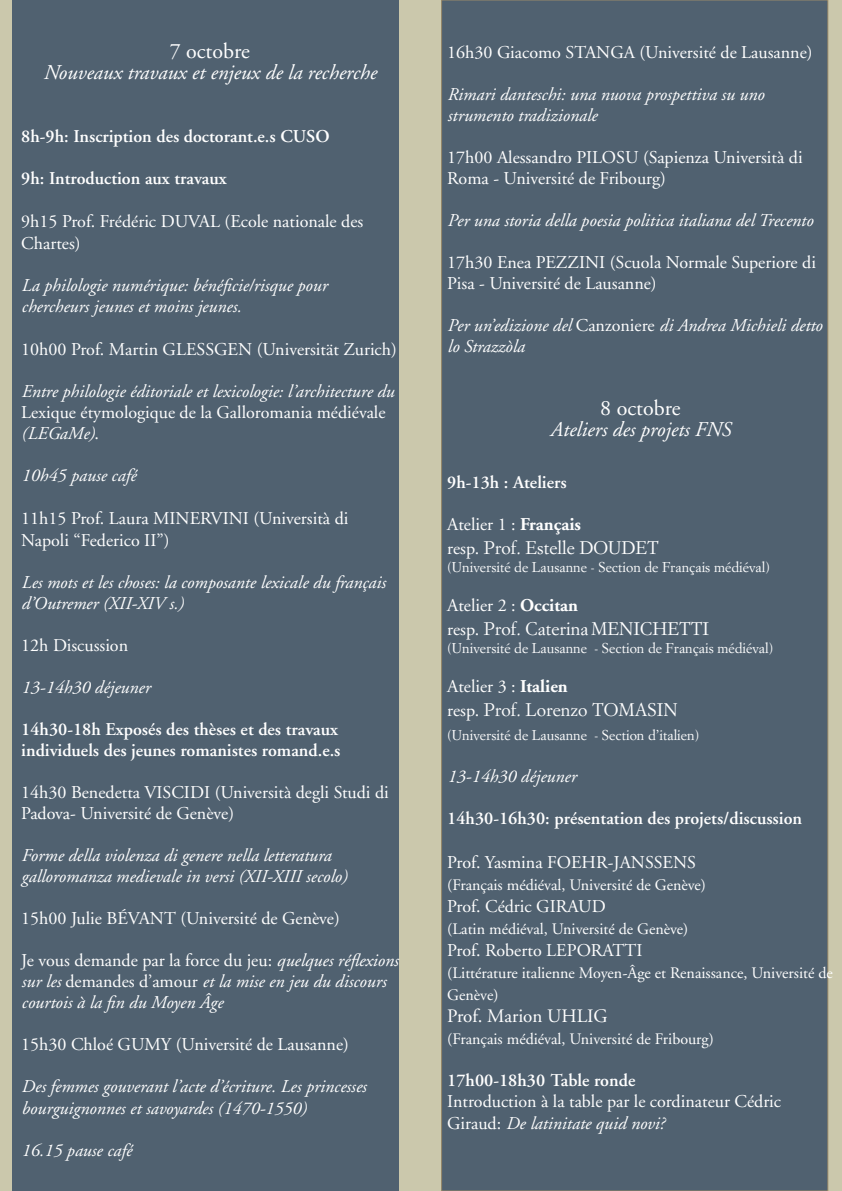
<style>
.page{position:relative;width:842px;height:1191px;background:#cbc8ac}
.page>*{position:absolute;margin:0;border:0;box-sizing:border-box;transform-origin:0 0}
._8_10_Biografia_HN{font:22px "Adobe Garamond";color:#fff}
._8_10_Biografia_HN-2{font:italic 21px "Adobe Garamond";color:#fff}
._8_10_Biografia_HN-3{font:19px "Adobe Garamond";color:#fff}
._8_10_Biografia_HN-4{font:18px/21px "Adobe Garamond";color:#fff}
._8_10_Biografia_HN-5{font:italic 18px/21px "Adobe Garamond";color:#fff}
._8_10_Biografia_HN-6{font:600 18px/21px "Adobe Garamond";color:#fff}
._8_10_Biografia_HN-7{font:18px "Simoncini Garamond";color:#fff}
._8_10_Biografia_HN-8{font:16px/22px "Adobe Garamond";color:#fff}
._8_10_Biografia_HN-9{font:14px "Simoncini Garamond";color:#fff}
.s1{font-style:italic}
.s2{font-style:normal}
.s3{font-weight:700}
.s4{font-family:"Adobe Garamond"}
</style>
<div class="page">
<div style="left:13px;top:0;width:386px;height:1191px;background:#506170"></div>
<div style="left:442px;top:0;width:386px;height:1191px;background:#506170"></div>
<p class="_8_10_Biografia_HN" style="left:170px;top:39px;width:82px">7 octobre</p>
<p class="_8_10_Biografia_HN-2" style="left:43px;top:61px;width:335px">Nouveaux travaux et enjeux de la recherche</p>
<p class="_8_10_Biografia_HN-6" style="left:21px;top:126px;width:310px">8h-9h: Inscription des doctorant.e.s CUSO</p>
<p class="_8_10_Biografia_HN-6" style="left:21px;top:168px;width:207px">9h: Introduction aux travaux</p>
<p class="_8_10_Biografia_HN-4" style="left:21px;top:211px;width:344px;line-height:22px">9h15 Prof. Frédéric DUVAL (Ecole nationale des<br>Chartes)</p>
<p class="_8_10_Biografia_HN-5" style="left:21px;top:275px;width:308px">La philologie numérique: bénéficie/risque pour chercheurs jeunes et moins jeunes.</p>
<p class="_8_10_Biografia_HN-4" style="left:21px;top:339px;width:377px">10h00 Prof. Martin GLESSGEN (Universität Zurich)</p>
<p class="_8_10_Biografia_HN-5" style="left:21px;top:381px;width:374px">Entre philologie éditoriale et lexicologie: l’architecture du</p>
<p class="_8_10_Biografia_HN-4" style="left:21px;top:402px;width:366px">Lexique étymologique de la Galloromania médiévale <span class="s1">(LEGaMe)</span>.</p>
<p class="_8_10_Biografia_HN-5" style="left:21px;top:465px;width:116px">10h45 pause café</p>
<p class="_8_10_Biografia_HN-4" style="left:21px;top:508px;width:329px;line-height:22px">11h15 Prof. Laura MINERVINI (Università di<br>Napoli “Federico II”)</p>
<p class="_8_10_Biografia_HN-5" style="left:21px;top:572px;width:366px">Les mots et les choses: la composante lexicale du français d’Outremer (XII-XIV s.)</p>
<p class="_8_10_Biografia_HN-4" style="left:21px;top:635px;width:108px">12h Discussion</p>
<p class="_8_10_Biografia_HN-5" style="left:21px;top:677px;width:130px">13-14h30 déjeuner</p>
<p class="_8_10_Biografia_HN-6" style="left:21px;top:719px;width:321px">14h30-18h Exposés des thèses et des travaux individuels des jeunes romanistes romand.e.s</p>
<p class="_8_10_Biografia_HN-4" style="left:21px;top:782px;width:369px">14h30 Benedetta VISCIDI (Università degli Studi di<br>Padova- Université de Genève)</p>
<p class="_8_10_Biografia_HN-5" style="left:21px;top:845px;width:328px">Forme della violenza di genere nella letteratura galloromanza medievale in versi (XII-XIII secolo)</p>
<p class="_8_10_Biografia_HN-4" style="left:21px;top:908px;width:320px">15h00 Julie BÉVANT (Université de Genève)</p>
<p class="_8_10_Biografia_HN-5" style="left:21px;top:950px;width:379px"><span class="s2">Je vous demande par la force du jeu:</span> quelques réflexions sur les <span class="s2">demandes d’amour</span> et la mise en jeu du discours courtois à la fin du Moyen Âge</p>
<p class="_8_10_Biografia_HN-4" style="left:21px;top:1034px;width:329px">15h30 Chloé GUMY (Université de Lausanne)</p>
<p class="_8_10_Biografia_HN-5" style="left:21px;top:1076px;width:346px">Des femmes gouverant l’acte d’écriture. Les princesses bourguignonnes et savoyardes (1470-1550)</p>
<p class="_8_10_Biografia_HN-5" style="left:21px;top:1139px;width:112px">16.15 pause café</p>
<p class="_8_10_Biografia_HN-4" style="left:447px;top:42px;width:367px">16h30 Giacomo STANGA (Université de Lausanne)</p>
<p class="_8_10_Biografia_HN-5" style="left:447px;top:84px;width:318px">Rimari danteschi: una nuova prospettiva su uno strumento tradizionale</p>
<p class="_8_10_Biografia_HN-4" style="left:447px;top:147px;width:357px">17h00 Alessandro PILOSU (Sapienza Università di<br>Roma - Université de Fribourg)</p>
<p class="_8_10_Biografia_HN-5" style="left:447px;top:210px;width:367px">Per una storia della poesia politica italiana del Trecento</p>
<p class="_8_10_Biografia_HN-4" style="left:447px;top:252px;width:370px">17h30 Enea PEZZINI (Scuola Normale Superiore di<br>Pisa - Université de Lausanne)</p>
<p class="_8_10_Biografia_HN-5" style="left:447px;top:315px;width:376px">Per un’edizione del <span class="s2">Canzoniere</span> di Andrea Michieli detto lo Strazzòla</p>
<p class="_8_10_Biografia_HN" style="left:600px;top:396px;width:82px">8 octobre</p>
<p class="_8_10_Biografia_HN-2" style="left:550px;top:418px;width:182px">Ateliers des projets FNS</p>
<p class="_8_10_Biografia_HN-6" style="left:447px;top:472px;width:121px">9h-13h : Ateliers</p>
<p class="_8_10_Biografia_HN-4" style="left:447px;top:514px;width:135px">Atelier 1 : <span class="s3">Français</span></p>
<p class="_8_10_Biografia_HN-7" style="left:447px;top:537px;width:213px"><span class="s4">resp.</span> Prof. Estelle DOUDET</p>
<p class="_8_10_Biografia_HN-9" style="left:447px;top:559px;width:324px">(Université de Lausanne - Section de Français médiéval)</p>
<p class="_8_10_Biografia_HN-4" style="left:447px;top:595px;width:132px">Atelier 2 : <span class="s3">Occitan</span></p>
<p class="_8_10_Biografia_HN-7" style="left:447px;top:618px;width:263px"><span class="s4">resp.</span> Prof. Caterina MENICHETTI</p>
<p class="_8_10_Biografia_HN-9" style="left:447px;top:640px;width:328px">(Université de Lausanne - Section de Français médiéval)</p>
<p class="_8_10_Biografia_HN-4" style="left:447px;top:676px;width:122px">Atelier 3 : <span class="s3">Italien</span></p>
<p class="_8_10_Biografia_HN-7" style="left:447px;top:699px;width:232px"><span class="s4">resp.</span> Prof. Lorenzo TOMASIN</p>
<p class="_8_10_Biografia_HN-9" style="left:447px;top:727px;width:254px">(Université de Lausanne - Section d’italien)</p>
<p class="_8_10_Biografia_HN-5" style="left:447px;top:766px;width:130px">13-14h30 déjeuner</p>
<p class="_8_10_Biografia_HN-6" style="left:447px;top:808px;width:356px">14h30-16h30: présentation des projets/discussion</p>
<p class="_8_10_Biografia_HN-4" style="left:447px;top:852px;width:250px">Prof. Yasmina FOEHR-JANSSENS</p>
<p class="_8_10_Biografia_HN-8" style="left:447px;top:874px;width:260px">(Français médiéval, Université de Genève)</p>
<p class="_8_10_Biografia_HN-4" style="left:447px;top:896px;width:160px">Prof. Cédric GIRAUD</p>
<p class="_8_10_Biografia_HN-8" style="left:447px;top:918px;width:243px">(Latin médiéval, Université de Genève)</p>
<p class="_8_10_Biografia_HN-4" style="left:447px;top:940px;width:197px">Prof. Roberto LEPORATTI</p>
<p class="_8_10_Biografia_HN-8" style="left:447px;top:962px;width:387px">(Littérature italienne Moyen-Âge et Renaissance, Université de<br>Genève)</p>
<p class="_8_10_Biografia_HN-3" style="left:447px;top:1006px;width:162px">Prof. Marion UHLIG</p>
<p class="_8_10_Biografia_HN-8" style="left:447px;top:1028px;width:268px">(Français médiéval, Université de Fribourg)</p>
<p class="_8_10_Biografia_HN-6" style="left:447px;top:1070px;width:190px">17h00-18h30 Table ronde</p>
<p class="_8_10_Biografia_HN-4" style="left:447px;top:1091px;width:335px">Introduction à la table par le cordinateur Cédric<br>Giraud: <span class="s1">De latinitate quid novi?</span></p>
</div>
